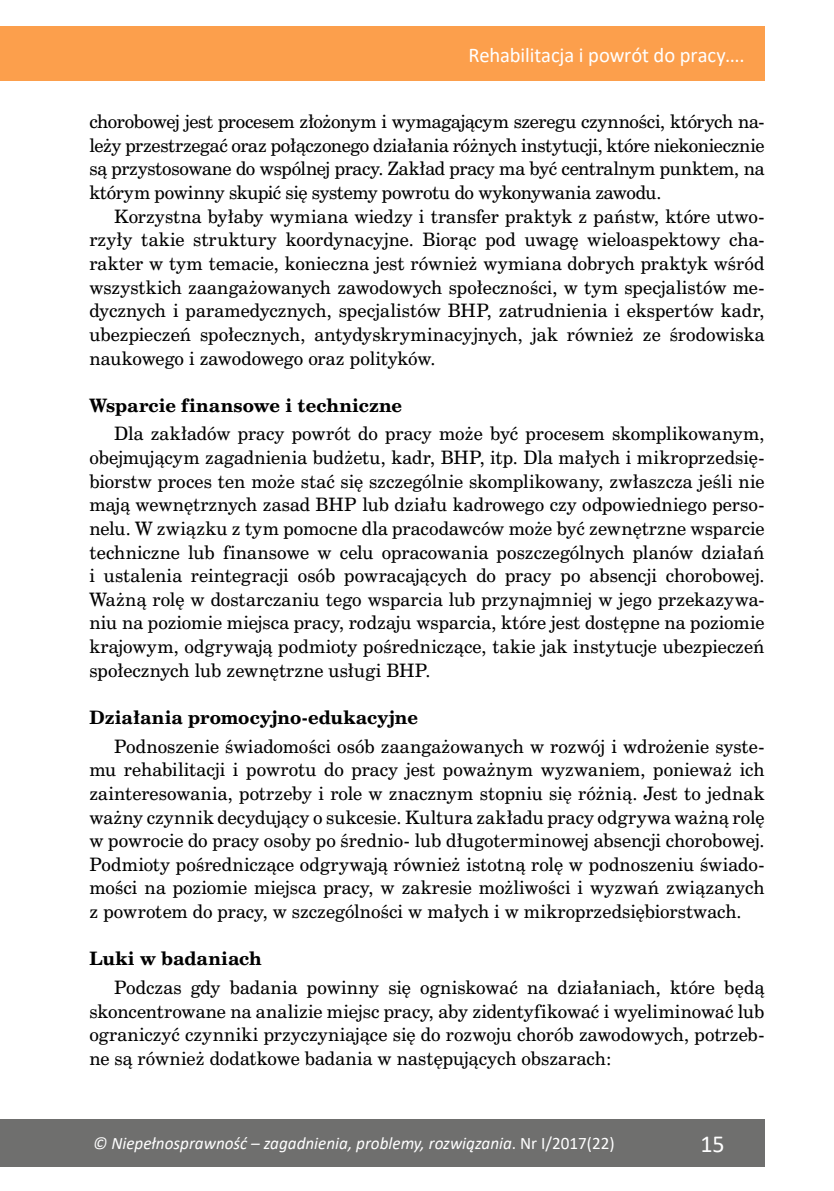
<style>
.page{position:relative;width:834px;height:1191px;background:#fff}
.page>*{position:absolute;margin:0;border:0;box-sizing:border-box;transform-origin:0 0}
.t1{font:24.5px "Calibri";color:#fff}
.t2{font:21px "Calibri";letter-spacing:-.005em;color:#fff}
.t3{font:17.5px/23.6px "Cent Schbook PL";color:#000;text-align:justify}
.t4{font:700 17.5px "Cent Schbook PL";letter-spacing:.005em;color:#000}
.t5{font:italic 17.5px "Calibri";color:#fff}
.s1{font-style:normal}
</style>
<div class="page">
<div style="left:0;top:1119px;width:764px;height:47px;background:#6f6f6e"></div>
<div style="left:0;top:26px;width:764px;height:55px;background:#fc9f4c"></div>
<p class="t2" style="left:468px;top:40px;width:277px">Rehabilitacja i powrót do pracy....</p>
<p class="t3" style="left:89px;top:110px;width:676px">chorobowej jest procesem złożonym i wymagającym szeregu czynności, których na&shy;leży przestrzegać oraz połączonego działania różnych instytucji, które niekoniecznie są przystosowane do wspólnej pracy. Zakład pracy ma być centralnym punktem, na którym powinny skupić się systemy powrotu do wykonywania zawodu.</p>
<p class="t3" style="left:89px;top:204px;width:676px;text-indent:25px">Korzystna byłaby wymiana wiedzy i transfer praktyk z państw, które utwo&shy;rzyły takie struktury koordynacyjne. Biorąc pod uwagę wieloaspektowy cha&shy;rakter w tym temacie, konieczna jest również wymiana dobrych praktyk wśród wszystkich zaangażowanych zawodowych społeczności, w tym specjalistów me&shy;dycznych i paramedycznych, specjalistów BHP, zatrudnienia i ekspertów kadr, ubezpieczeń społecznych, antydyskryminacyjnych, jak również ze środowiska naukowego i zawodowego oraz polityków.</p>
<p class="t4" style="left:89px;top:393px;width:314px">Wsparcie finansowe i techniczne</p>
<p class="t3" style="left:89px;top:422px;width:676px;text-indent:25px">Dla zakładów pracy powrót do pracy może być procesem skomplikowanym, obejmującym zagadnienia budżetu, kadr, BHP, itp. Dla małych i mikroprzedsię&shy;biorstw proces ten może stać się szczególnie skomplikowany, zwłaszcza jeśli nie mają wewnętrznych zasad BHP lub działu kadrowego czy odpowiedniego perso&shy;nelu. W związku z tym pomocne dla pracodawców może być zewnętrzne wsparcie techniczne lub finansowe w celu opracowania poszczególnych planów działań i ustalenia reintegracji osób powracających do pracy po absencji chorobowej.<br>Ważną rolę w dostarczaniu tego wsparcia lub przynajmniej w jego przekazywa&shy;niu na poziomie miejsca pracy, rodzaju wsparcia, które jest dostępne na poziomie krajowym, odgrywają podmioty pośredniczące, takie jak instytucje ubezpieczeń społecznych lub zewnętrzne usługi BHP.</p>
<p class="t4" style="left:89px;top:706px;width:330px">Działania promocyjno-edukacyjne</p>
<p class="t3" style="left:89px;top:734px;width:676px;text-indent:25px">Podnoszenie świadomości osób zaangażowanych w rozwój i wdrożenie syste&shy;mu rehabilitacji i powrotu do pracy jest poważnym wyzwaniem, ponieważ ich zainteresowania, potrzeby i role w znacznym stopniu się różnią. Jest to jednak ważny czynnik decydujący o sukcesie. Kultura zakładu pracy odgrywa ważną rolę w powrocie do pracy osoby po średnio- lub długoterminowej absencji chorobowej.<br>Podmioty pośredniczące odgrywają również istotną rolę w podnoszeniu świado&shy;mości na poziomie miejsca pracy, w zakresie możliwości i wyzwań związanych z powrotem do pracy, w szczególności w małych i w mikroprzedsiębiorstwach.</p>
<p class="t4" style="left:89px;top:947px;width:174px">Luki w badaniach</p>
<p class="t3" style="left:89px;top:975px;width:676px;text-indent:25px">Podczas gdy badania powinny się ogniskować na działaniach, które będą skoncentrowane na analizie miejsc pracy, aby zidentyfikować i wyeliminować lub ograniczyć czynniki przyczyniające się do rozwoju chorób zawodowych, potrzeb&shy;ne są również dodatkowe badania w następujących obszarach:</p>
<p class="t5" style="left:93px;top:1131px;width:523px">© Niepełnosprawność – zagadnienia, problemy, rozwiązania<span class="s1">. Nr I/2017(22)</span></p>
<h1 class="t1" style="left:700px;top:1126px;width:26px">15</h1>
</div>
